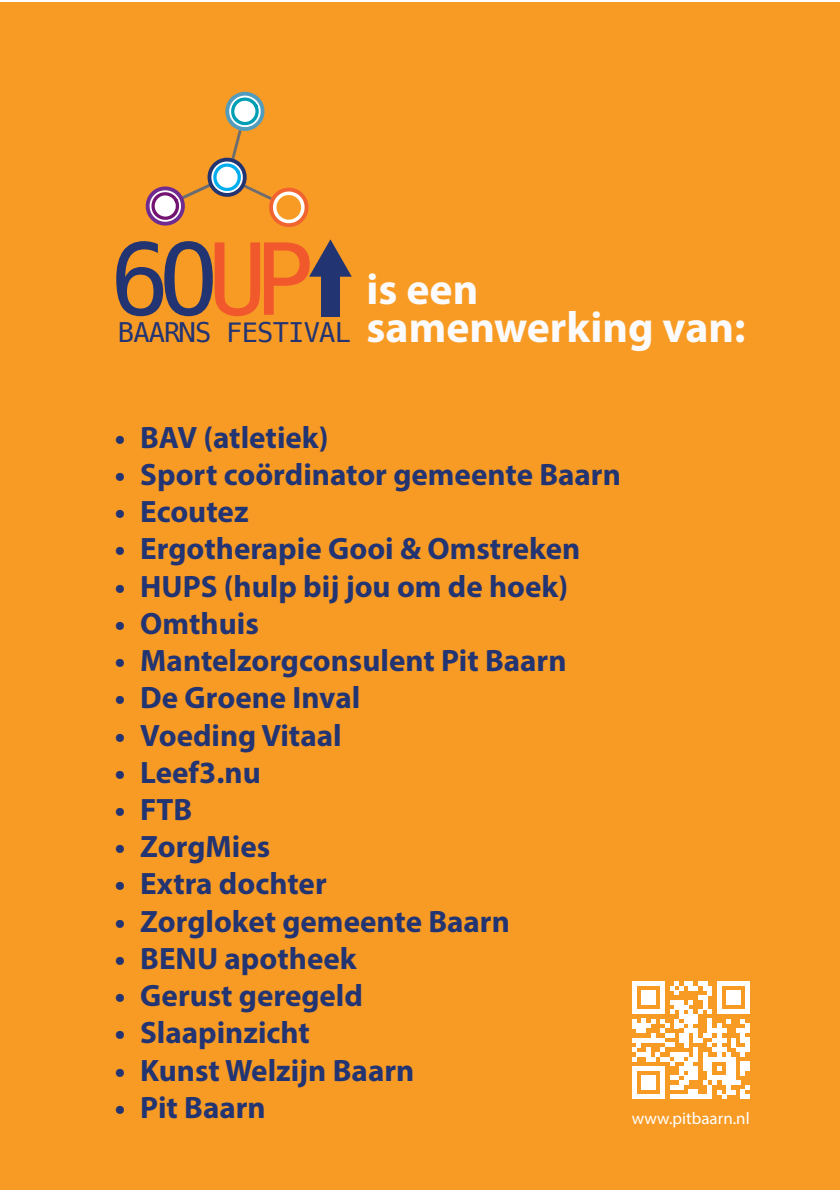
<style>
.page{position:relative;width:840px;height:1191px;background:#fff}
.page>*{position:absolute;margin:0;border:0;box-sizing:border-box;transform-origin:0 0}
.t1{font:99.2px "Menlo";color:#233472}
.t2{font:700 43.6px "Myriad Pro";color:#fbfbfd}
.t3{font:700 31px "Myriad Pro";color:#233472}
.t4{font:27px "Menlo";letter-spacing:-.03em;color:#233472}
.t5{font:17px "Myriad Pro";color:#fff}
.s1{color:#f1592d}
</style>
<div class="page">
<div style="left:0;top:2px;width:839px;height:1187px;background:#f89b24"></div>
<svg style="left:145px;top:91px;width:164px;height:136px"></svg>
<svg style="left:309px;top:239px;width:42px;height:38px"></svg>
<div style="left:321px;top:271px;width:18px;height:46px;background:#233472"></div>
<svg style="left:632px;top:981px;width:117px;height:118px"></svg>
<p class="t1" style="left:110px;top:211px;width:206px">6O<span class="s1">UP</span></p>
<p class="t4" style="left:118px;top:314px;width:234px">BAARNS FESTIVAL</p>
<p class="t2" style="left:366px;top:261px;width:113px">is een</p>
<p class="t2" style="left:366px;top:299px;width:380px">samenwerking van:</p>
<p class="t3" style="left:115px;top:417px;width:215px">• BAV (atletiek)</p>
<p class="t3" style="left:115px;top:454px;width:507px">• Sport coördinator gemeente Baarn</p>
<p class="t3" style="left:115px;top:491px;width:135px">• Ecoutez</p>
<p class="t3" style="left:115px;top:529px;width:466px">• Ergotherapie Gooi &amp; Omstreken</p>
<p class="t3" style="left:115px;top:566px;width:454px">• HUPS (hulp bij jou om de hoek)</p>
<p class="t3" style="left:115px;top:603px;width:145px">• Omthuis</p>
<p class="t3" style="left:115px;top:640px;width:453px">• Mantelzorgconsulent Pit Baarn</p>
<p class="t3" style="left:115px;top:677px;width:247px">• De Groene Inval</p>
<p class="t3" style="left:115px;top:715px;width:228px">• Voeding Vitaal</p>
<p class="t3" style="left:115px;top:752px;width:147px">• Leef3.nu</p>
<p class="t3" style="left:115px;top:789px;width:79px">• FTB</p>
<p class="t3" style="left:115px;top:826px;width:157px">• ZorgMies</p>
<p class="t3" style="left:115px;top:863px;width:213px">• Extra dochter</p>
<p class="t3" style="left:115px;top:901px;width:396px">• Zorgloket gemeente Baarn</p>
<p class="t3" style="left:115px;top:938px;width:243px">• BENU apotheek</p>
<p class="t3" style="left:115px;top:975px;width:249px">• Gerust geregeld</p>
<p class="t3" style="left:115px;top:1012px;width:196px">• Slaapinzicht</p>
<p class="t3" style="left:115px;top:1050px;width:301px">• Kunst Welzijn Baarn</p>
<p class="t3" style="left:115px;top:1087px;width:152px">• Pit Baarn</p>
<p class="t5" style="left:631px;top:1107px;width:119px">www.pitbaarn.nl</p>
</div>
